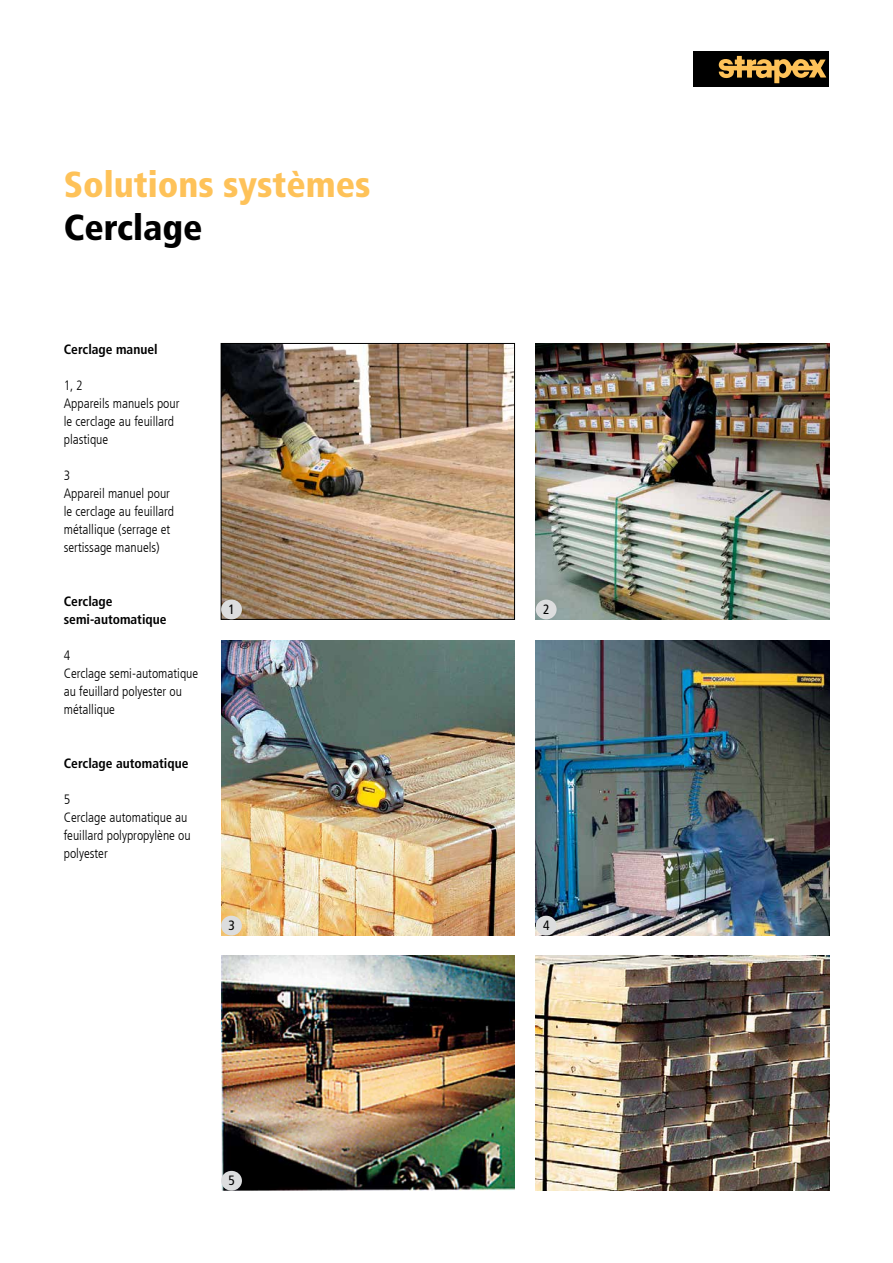
<style>
.page{position:relative;width:893px;height:1263px;background:#fff}
.page>*{position:absolute;margin:0;border:0;box-sizing:border-box;transform-origin:0 0}
.t1{font:900 condensed 36px "Frutiger LT Com";color:#fec259}
.t2{font:900 condensed 36px "Frutiger LT Com";color:#000}
.t3{font:300 condensed 13.5px/18px "Frutiger LT Com";color:#000}
.t4{font:700 condensed 13.5px "Frutiger LT Com";color:#000}
.t5{font:condensed 13.5px "Frutiger LT Com";color:#000}
</style>
<div class="page">
<img style="left:221px;top:956px;width:294px;height:235px">
<img style="left:536px;top:641px;width:293px;height:294px">
<img style="left:223px;top:345px;width:290px;height:272px">
<div style="left:221px;top:343px;width:294px;height:276px;border:1px solid #000"></div>
<img style="left:221px;top:641px;width:293px;height:294px">
<img style="left:536px;top:343px;width:293px;height:276px">
<img style="left:536px;top:956px;width:293px;height:235px">
<div style="left:536px;top:600px;width:21px;height:19px;background:#dcddde;border-radius:50%"></div>
<div style="left:221px;top:599px;width:21px;height:20px;background:#dcddde;border-radius:50%"></div>
<div style="left:221px;top:916px;width:21px;height:19px;background:#dcddde;border-radius:50%"></div>
<div style="left:536px;top:916px;width:21px;height:19px;background:#dcddde;border-radius:50%"></div>
<div style="left:221px;top:1171px;width:21px;height:20px;background:#dcddde;border-radius:50%"></div>
<div style="left:693px;top:51px;width:135px;height:36px;background:#000"></div>
<svg style="left:718px;top:56px;width:108px;height:27px"></svg>
<p class="t1" style="left:64px;top:163px;width:308px">Solutions systèmes</p>
<p class="t2" style="left:64px;top:206px;width:140px">Cerclage</p>
<p class="t4" style="left:64px;top:341px;width:95px">Cerclage manuel</p>
<p class="t3" style="left:64px;top:376px;width:20px">1,2</p>
<p class="t3" style="left:64px;top:394px;width:117px">Appareils manuels pour le cerclage au feuillard plastique</p>
<p class="t3" style="left:64px;top:466px;width:8px">3</p>
<p class="t3" style="left:64px;top:484px;width:112px">Appareil manuel pour le cerclage au feuillard métallique (serrage et sertissage manuels)</p>
<p class="t4" style="left:64px;top:593px;width:50px">Cerclage</p>
<p class="t4" style="left:64px;top:611px;width:104px">semi-automatique</p>
<p class="t3" style="left:64px;top:646px;width:8px">4</p>
<p class="t3" style="left:64px;top:664px;width:136px">Cerclage semi-automatique au feuillard polyester ou métallique</p>
<p class="t4" style="left:64px;top:755px;width:126px">Cerclage automatique</p>
<p class="t3" style="left:64px;top:790px;width:8px">5</p>
<p class="t3" style="left:64px;top:808px;width:129px">Cerclage automatique au feuillard polypropylène ou polyester</p>
<p class="t5" style="left:228px;top:601px;width:8px">1</p>
<p class="t5" style="left:543px;top:602px;width:8px">2</p>
<p class="t5" style="left:228px;top:918px;width:8px">3</p>
<p class="t5" style="left:543px;top:918px;width:8px">4</p>
<p class="t5" style="left:228px;top:1173px;width:8px">5</p>
</div>
